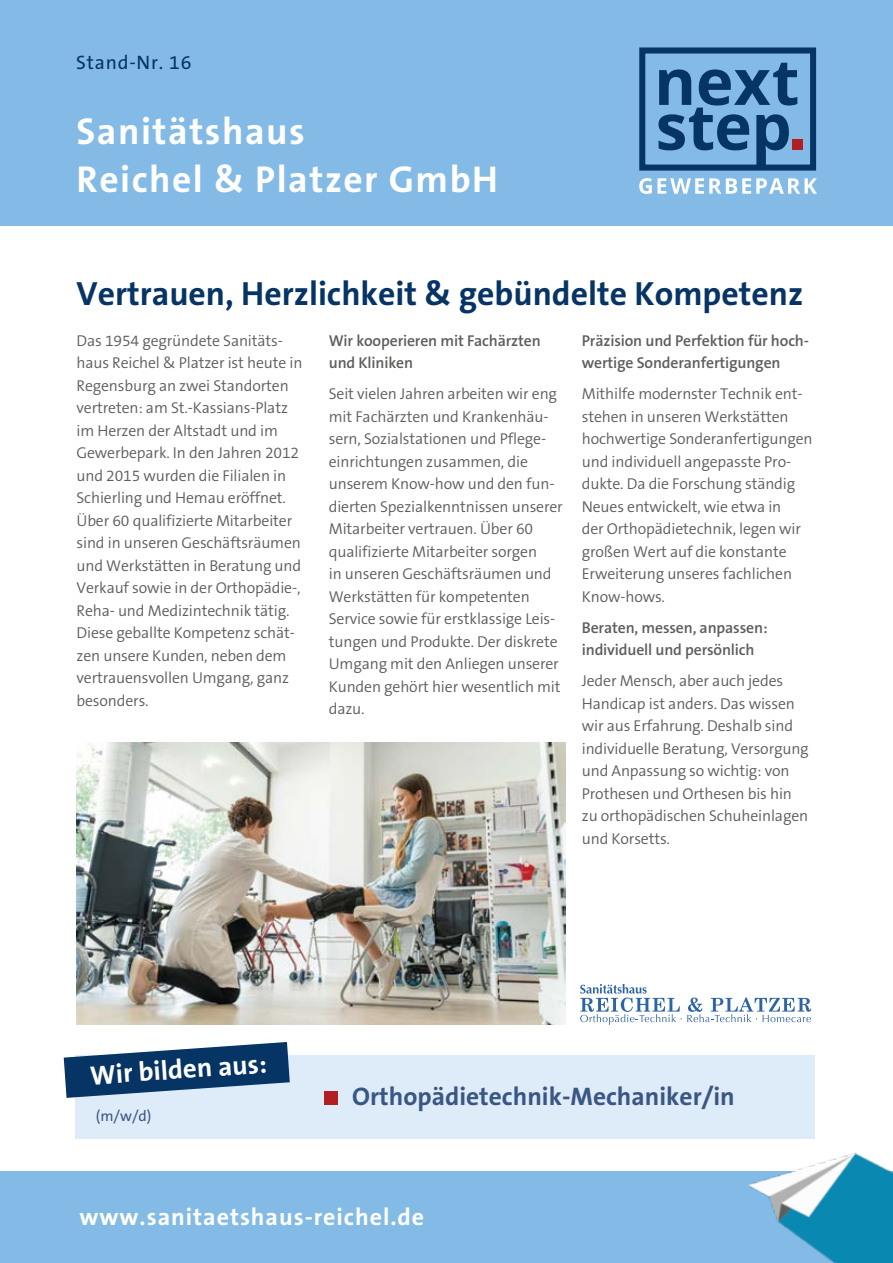
<style>
.page{position:relative;width:893px;height:1263px;background:#fff}
.page>*{position:absolute;margin:0;border:0;box-sizing:border-box;transform-origin:0 0}
.t1{font:700 37.5px/48px "The Sans B7";letter-spacing:.04em;color:#fff}
.t2{font:700 33.75px "The Sans B7";color:#063465}
.t3{font:700 27px "The Sans B7";color:#fff}
.t4{font:700 25.5px "The Sans B7";color:#3a5683}
.t5{font:700 24px "The Sans B7";letter-spacing:.04em;color:#fff}
.t6{font:19.5px "The Sans B5 Plain";letter-spacing:.04em;color:#063465}
.t7{font:300 15.75px/22.5px "The Sans B4";letter-spacing:-.01em;color:#5d5d5c}
.t8{font:600 15.75px/22.5px "The Sans B6";letter-spacing:-.01em;color:#5d5d5c}
.t9{font:15px "The Sans B5 Plain";color:#3a5683}
</style>
<div class="page">
<div style="left:0;top:0;width:893px;height:225px;background:#83bbe6"></div>
<div style="left:0;top:1171px;width:893px;height:92px;background:#83bbe6"></div>
<div style="left:639px;top:47px;width:177px;height:124px;border:6px solid #063465"></div>
<svg style="left:658px;top:63px;width:139px;height:102px"></svg>
<div style="left:792px;top:139px;width:10px;height:11px;background:#b21f23"></div>
<svg style="left:639px;top:178px;width:178px;height:16px"></svg>
<img style="left:738px;top:1125px;width:155px;height:138px">
<img style="left:76px;top:742px;width:489px;height:283px">
<svg style="left:580px;top:984px;width:231px;height:41px"></svg>
<div style="left:75px;top:1054px;width:739px;height:84px;background:#deebf8"></div>
<svg style="left:64px;top:1042px;width:226px;height:56px"></svg>
<div style="left:324px;top:1091px;width:14px;height:13px;background:#b21f23"></div>
<p class="t6" style="left:76px;top:52px;width:117px">Stand-Nr. 16</p>
<h1 class="t1" style="left:77px;top:110px;width:423px">Sanitätshaus<br>Reichel &amp; Platzer GmbH</h1>
<h2 class="t2" style="left:77px;top:276px;width:728px">Vertrauen, Herzlichkeit &amp; gebündelte Kompetenz</h2>
<p class="t7" style="left:77px;top:330px;width:227px">Das 1954 gegründete Sanitäts&shy;haus Reichel &amp; Platzer ist heute in<br>Regensburg an zwei Standorten vertreten: am St.-Kassians-Platz im Herzen der Altstadt und im<br>Gewerbepark. In den Jahren 2012 und 2015 wurden die Filialen in<br>Schierling und Hemau eröffnet.<br>Über 60 qualifizierte Mitarbeiter sind in unseren Geschäftsräumen und Werkstätten in Beratung und<br>Verkauf sowie in der Orthopädie-,<br>Reha- und Medizintechnik tätig.<br>Diese geballte Kompetenz schät&shy;zen unsere Kunden, neben dem vertrauensvollen Umgang, ganz besonders.</p>
<p class="t8" style="left:329px;top:330px;width:214px">Wir kooperieren mit Fachärzten und Kliniken</p>
<p class="t8" style="left:582px;top:330px;width:229px">Präzision und Perfektion für hoch&shy;wertige Sonderanfertigungen</p>
<p class="t7" style="left:582px;top:383px;width:232px">Mithilfe modernster Technik ent&shy;stehen in unseren Werkstätten hochwertige Sonderanfertigungen und individuell angepasste Pro&shy;dukte. Da die Forschung ständig<br>Neues entwickelt, wie etwa in<br>der Orthopädietechnik, legen wir großen Wert auf die konstante<br>Erweiterung unseres fachlichen<br>Know-hows.</p>
<p class="t8" style="left:582px;top:617px;width:187px">Beraten, messen, anpassen: individuell und persönlich</p>
<p class="t7" style="left:582px;top:671px;width:228px">Jeder Mensch, aber auch jedes<br>Handicap ist anders. Das wissen wir aus Erfahrung. Deshalb sind individuelle Beratung, Versorgung und Anpassung so wichtig: von<br>Prothesen und Orthesen bis hin zu orthopädischen Schuheinlagen und Korsetts.</p>
<p class="t7" style="left:329px;top:383px;width:236px">Seit vielen Jahren arbeiten wir eng mit Fachärzten und Krankenhäu&shy;sern, Sozialstationen und Pflege&shy;einrichtungen zusammen, die unserem Know-how und den fun&shy;dierten Spezialkenntnissen unserer<br>Mitarbeiter vertrauen. Über 60 qualifizierte Mitarbeiter sorgen<br>in unseren Geschäftsräumen und<br>Werkstätten für kompetenten<br>Service sowie für erstklassige Leis&shy;tungen und Produkte. Der diskrete<br>Umgang mit den Anliegen unserer<br>Kunden gehört hier wesentlich mit dazu.</p>
<h3 class="t3" style="left:89px;top:1061px;width:178px;rotate:-4deg">Wir bilden aus:</h3>
<p class="t9" style="left:96px;top:1108px;width:57px">(m/w/d)</p>
<h3 class="t4" style="left:352px;top:1082px;width:384px">Orthopädietechnik-Mechaniker/in</h3>
<h3 class="t5" style="left:79px;top:1205px;width:346px">www.sanitaetshaus-reichel.de</h3>
</div>
